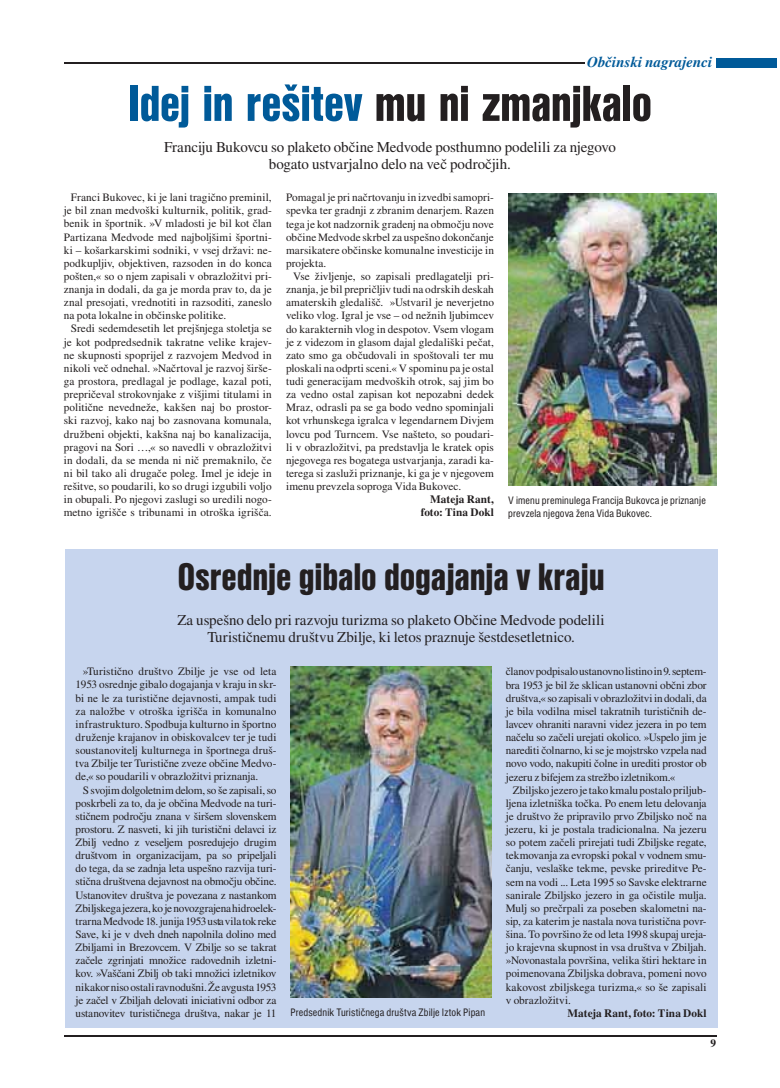
<style>
.page{position:relative;width:780px;height:1088px;background:#fff}
.page>*{position:absolute;margin:0;border:0;box-sizing:border-box;transform-origin:0 0}
.t1{font:52.5px "Nimbus San DEE Blac Cond";letter-spacing:-.01em;color:#005a99}
.t2{font:40px "Nimbus San DEE Blac Cond";letter-spacing:-.005em;color:#231f20}
.t3{font:15px/17.5px "Nimbus Rom No 9 LEE";letter-spacing:-.005em;color:#231f20;text-align:center}
.t4{font:italic 500 15px "Nimbus Rom No 9 LEE";letter-spacing:.005em;color:#005a99}
.t5{font:11.25px/13.1px "Nimbus Rom No 9 LEE";color:#231f20;text-align:justify}
.t6{font:condensed 11.25px/12.5px "Nimbus San DEE";letter-spacing:.01em;color:#231f20}
.t7{font:500 11.25px/13.1px "Nimbus Rom No 9 LEE";letter-spacing:.01em;color:#231f20;text-align:right}
.s1{color:#231f20}
</style>
<div class="page">
<hr style="left:64px;top:1035px;width:652px;height:1px;background:#231f20">
<hr style="left:64px;top:62px;width:520px;height:2px;background:#231f20">
<div style="left:716px;top:58px;width:61px;height:10px;background:#005a99"></div>
<img style="left:508px;top:193px;width:208px;height:293px">
<div style="left:65px;top:624px;width:652px;height:404px;background:#c7d5ee"></div>
<div style="left:65px;top:549px;width:652px;height:118px;background:#c7d5ee"></div>
<img style="left:290px;top:666px;width:201px;height:332px">
<h3 class="t4" style="left:587px;top:57px;width:127px">Občinski nagrajenci</h3>
<h1 class="t1" style="left:128px;top:86px;width:525px">Idej in rešitev <span class="s1">mu ni zmanjkalo</span></h1>
<h3 class="t3" style="left:164px;top:139px;width:453px">Franciju Bukovcu so plaketo občine Medvode posthumno podelili za njegovo bogato ustvarjalno delo na več področjih.</h3>
<p class="t5" style="left:64px;top:192px;width:209px;text-indent:7px">Franci Bukovec, ki je lani tragično preminil, je bil znan medvoški kulturnik, politik, grad&shy;benik in športnik. »V mladosti je bil kot član Partizana Medvode med najboljšimi športni&shy;ki – košarkarskimi sodniki, v vsej državi: ne&shy;podkupljiv, objektiven, razsoden in do konca pošten,« so o njem zapisali v obrazložitvi pri&shy;znanja in dodali, da ga je morda prav to, da je znal presojati, vrednotiti in razsoditi, zaneslo na pota lokalne in občinske politike.</p>
<p class="t5" style="left:64px;top:323px;width:209px;text-indent:7px">Sredi sedemdesetih let prejšnjega stoletja se je kot podpredsednik takratne velike krajev&shy;ne skupnosti spoprijel z razvojem Medvod in nikoli več odnehal. »Načrtoval je razvoj širše&shy;ga prostora, predlagal je podlage, kazal poti, prepričeval strokovnjake z višjimi titulami in politične nevedneže, kakšen naj bo prostor&shy;ski razvoj, kako naj bo zasnovana komunala, družbeni objekti, kakšna naj bo kanalizacija, pragovi na Sori …,« so navedli v obrazložitvi in dodali, da se menda ni nič premaknilo, če ni bil tako ali drugače poleg. Imel je ideje in rešitve, so poudarili, ko so drugi izgubili voljo in obupali. Po njegovi zaslugi so uredili nogo&shy;metno igrišče s tribunami in otroška igrišča.</p>
<p class="t5" style="left:286px;top:192px;width:209px">Pomagal je pri načrtovanju in izvedbi samopri&shy;spevka ter gradnji z zbranim denarjem. Razen tega je kot nadzornik gradenj na območju nove občine Medvode skrbel za uspešno dokončanje marsikatere občinske komunalne investicije in projekta.</p>
<p class="t5" style="left:286px;top:271px;width:209px;text-indent:7px">Vse življenje, so zapisali predlagatelji pri&shy;znanja, je bil prepričljiv tudi na odrskih deskah amaterskih gledališč. »Ustvaril je neverjetno veliko vlog. Igral je vse – od nežnih ljubimcev do karakternih vlog in despotov. Vsem vlogam je z videzom in glasom dajal gledališki pečat, zato smo ga občudovali in spoštovali ter mu ploskali na odprti sceni.« V spominu pa je ostal tudi generacijam medvoških otrok, saj jim bo za vedno ostal zapisan kot nepozabni dedek Mraz, odrasli pa se ga bodo vedno spominjali kot vrhunskega igralca v legendarnem Divjem lovcu pod Turncem. Vse našteto, so poudari&shy;li v obrazložitvi, pa predstavlja le kratek opis njegovega res bogatega ustvarjanja, zaradi ka&shy;terega si zasluži priznanje, ki ga je v njegovem imenu prevzela soproga Vida Bukovec.</p>
<p class="t7" style="left:421px;top:494px;width:75px">Mateja Rant, foto: Tina Dokl</p>
<p class="t6" style="left:508px;top:495px;width:199px">V imenu preminulega Francija Bukovca je priznanje prevzela njegova žena Vida Bukovec.</p>
<h2 class="t2" style="left:177px;top:563px;width:429px">Osrednje gibalo dogajanja v kraju</h2>
<h3 class="t3" style="left:177px;top:613px;width:428px">Za uspešno delo pri razvoju turizma so plaketo Občine Medvode podelili<br>Turističnemu društvu Zbilje, ki letos praznuje šestdesetletnico.</h3>
<p class="t5" style="left:76px;top:666px;width:202px;text-indent:7px">»Turistično društvo Zbilje je vse od leta 1953 osrednje gibalo dogajanja v kraju in skr&shy;bi ne le za turistične dejavnosti, ampak tudi za naložbe v otroška igrišča in komunalno infrastrukturo. Spodbuja kulturno in športno druženje krajanov in obiskovalcev ter je tudi soustanovitelj kulturnega in športnega druš&shy;tva Zbilje ter Turistične zveze občine Medvo&shy;de,« so poudarili v obrazložitvi priznanja.</p>
<p class="t5" style="left:76px;top:784px;width:202px;text-indent:7px">S svojim dolgoletnim delom, so še zapisali, so poskrbeli za to, da je občina Medvode na turi&shy;stičnem področju znana v širšem slovenskem prostoru. Z nasveti, ki jih turistični delavci iz Zbilj vedno z veseljem posredujejo drugim druš tvom in organizacijam, pa so pripeljali do tega, da se zadnja leta uspešno razvija turi&shy;stična društvena dejavnost na območju občine.<br>Ustanovitev društva je povezana z nastankom Zbiljskega jezera, ko je novozgrajena hidroelek&shy;trarna Medvode 18. junija 1953 ustavila tok reke Save, ki je v dveh dneh napolnila dolino med Zbiljami in Brezovcem. V Zbilje so se takrat začele zgrinjati množice radovednih izletni&shy;kov. »Vaščani Zbilj ob taki množici izletnikov nikakor niso ostali ravnodušni. Že avgusta 1953 je začel v Zbiljah delovati iniciativni odbor za ustanovitev turističnega društva, nakar je 11</p>
<p class="t6" style="left:290px;top:1007px;width:196px">Predsednik Turističnega društva Zbilje Iztok Pipan</p>
<p class="t5" style="left:506px;top:666px;width:202px">članov podpisalo ustanovno listino in 9. septem&shy;bra 1953 je bil že sklican ustanovni občni zbor društva,« so zapisali v obrazložitvi in dodali, da je bila vodilna misel takratnih turističnih de&shy;lavcev ohraniti naravni videz jezera in po tem načelu so začeli urejati okolico. »Uspelo jim je narediti čolnarno, ki se je mojstrsko vzpela nad novo vodo, nakupiti čolne in urediti prostor ob jezeru z bifejem za strežbo izletnikom.«</p>
<p class="t5" style="left:506px;top:784px;width:202px;text-indent:7px">Zbiljsko jezero je tako kmalu postalo priljub&shy;ljena izletniška točka. Po enem letu delovanja je društvo že pripravilo prvo Zbiljsko noč na jezeru, ki je postala tradicionalna. Na jezeru so potem začeli prirejati tudi Zbiljske regate, tekmovanja za evropski pokal v vodnem smu&shy;čanju, veslaške tekme, pevske prireditve Pe&shy;sem na vodi ... Leta 1995 so Savske elektrarne sanirale Zbiljsko jezero in ga očistile mulja.<br>Mulj so prečrpali za poseben skalometni na&shy;sip, za katerim je nastala nova turistična povr&shy;šina. To površino že od leta 1998 skupaj ureja&shy;jo krajevna skupnost in vsa društva v Zbiljah. »Novonastala površina, velika štiri hektare in poimenovana Zbiljska dobrava, pomeni novo kakovost zbiljskega turizma,« so še zapisali v obrazložitvi.</p>
<p class="t7" style="left:567px;top:1007px;width:141px">Mateja Rant, foto: Tina Dokl</p>
<p class="t7" style="left:710px;top:1037px;width:7px">9</p>
</div>
